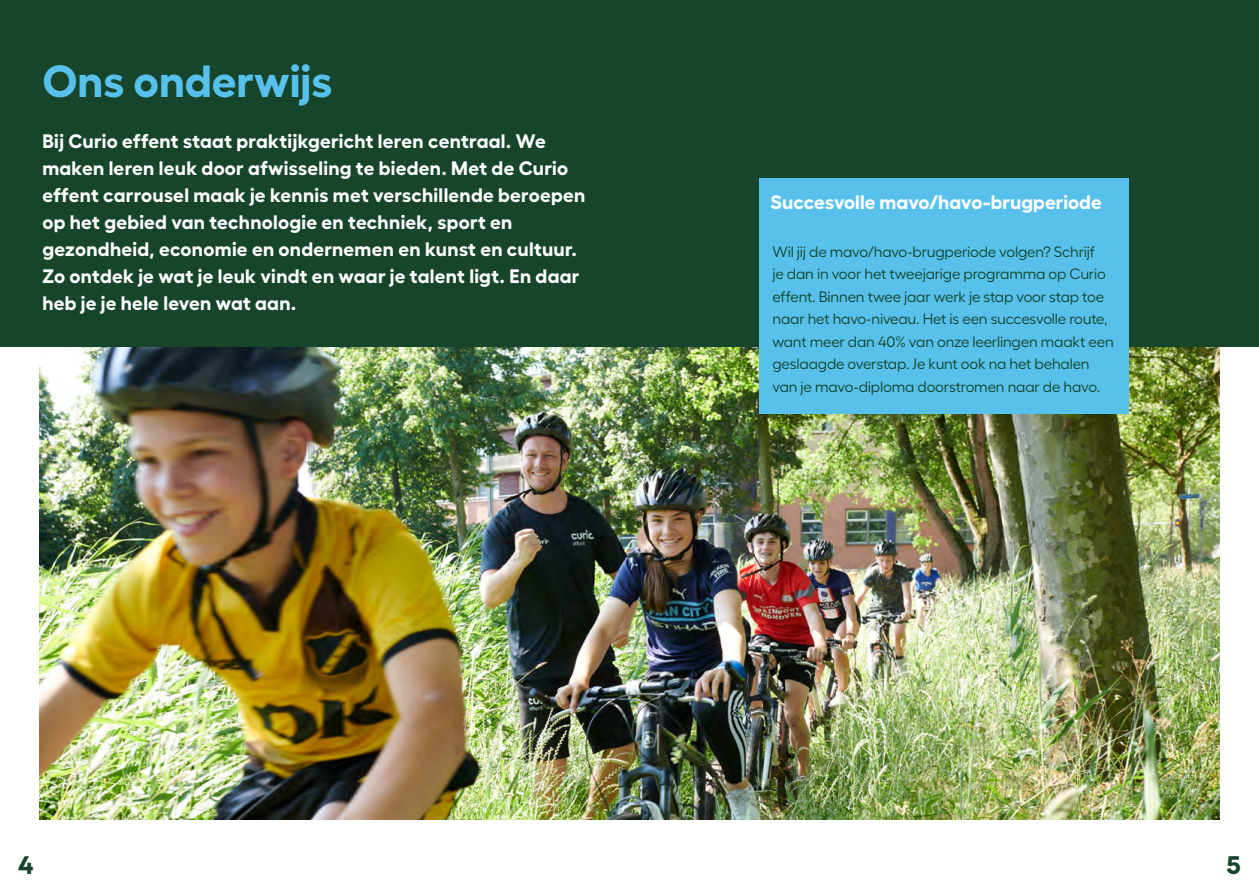
<style>
.page{position:relative;width:1259px;height:893px;background:#fff}
.page>*{position:absolute;margin:0;border:0;box-sizing:border-box;transform-origin:0 0}
.t1{font:700 45px "Fellix";color:#57c1ec}
.t2{font:700 25.5px "Fellix";color:#16452c}
.t3{font:700 19.5px/27px "Fellix";letter-spacing:.015em;color:#fff}
.t4{font:15px/22.5px "Fellix";letter-spacing:-.01em;color:#16452c}
</style>
<div class="page">
<img style="left:39px;top:346px;width:1180px;height:473px">
<div style="left:0;top:0;width:1259px;height:346px;background:#16452c"></div>
<div style="left:759px;top:178px;width:369px;height:236px;background:#57c1ec"></div>
<h1 class="t1" style="left:42px;top:45px;width:291px">Ons onderwijs</h1>
<p class="t3" style="left:42px;top:125px;width:544px">Bij Curio effent staat praktijkgericht leren centraal. We maken leren leuk door afwisseling te bieden. Met de Curio effent carrousel maak je kennis met verschillende beroepen op het gebied van technologie en techniek, sport en gezondheid, economie en ondernemen en kunst en cultuur.<br>Zo ontdek je wat je leuk vindt en waar je talent ligt. En daar heb je je hele leven wat aan.</p>
<p class="t3" style="left:770px;top:186px;width:333px">Succesvolle mavo/havo-brugperiode</p>
<p class="t4" style="left:772px;top:239px;width:343px">Wil jij de mavo/havo-brugperiode volgen? Schrijf<br>je dan in voor het tweejarige programma op Curio effent. Binnen twee jaar werk je stap voor stap toe naar het havo-niveau. Het is een succesvolle route, want meer dan 40% van onze leerlingen maakt een geslaagde overstap. Je kunt ook na het behalen van je mavo-diploma doorstromen naar de havo.</p>
<h2 class="t2" style="left:18px;top:844px;width:17px">4</h2>
<h2 class="t2" style="left:1226px;top:844px;width:15px">5</h2>
</div>
